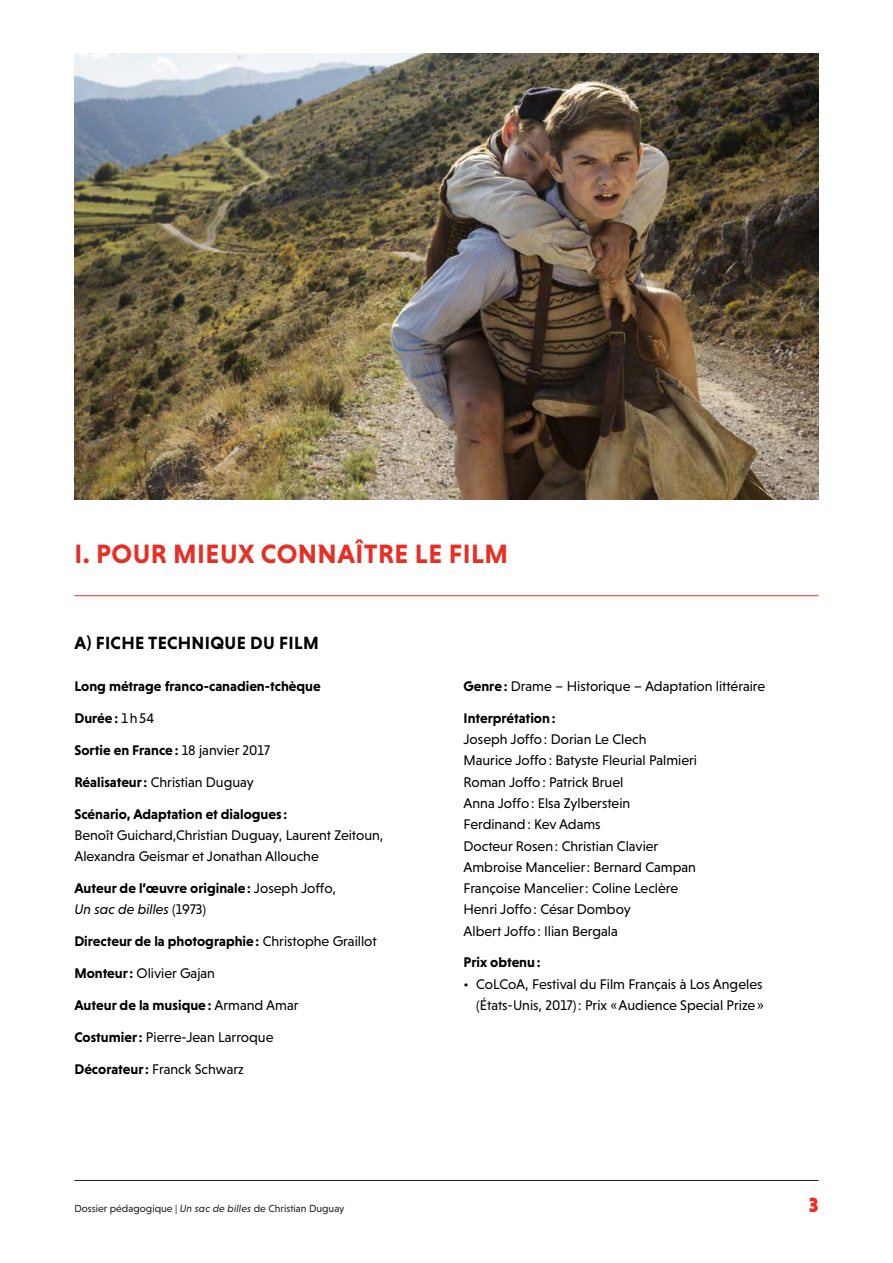
<style>
.page{position:relative;width:893px;height:1263px;background:#fff}
.page>*{position:absolute;margin:0;border:0;box-sizing:border-box;transform-origin:0 0}
.t1{font:700 27px "Niveau Grotesk";letter-spacing:.015em;color:#e73025}
.t2{font:900 21px "Niveau Grotesk";color:#e73025}
.t3{font:700 18px "Niveau Grotesk";letter-spacing:.015em;color:#000}
.t4{font:14.25px/21.3px "Niveau Grotesk";color:#000}
.t5{font:700 14.25px/21.3px "Niveau Grotesk";color:#000}
.t6{font:10.5px "Niveau Grotesk";color:#231f20}
.s1{font-weight:400}
.s2{font-weight:700}
.s3{font-weight:400;font-style:italic}
.s4{font-style:italic}
</style>
<div class="page">
<hr style="left:74px;top:1180px;width:745px;height:1px;background:#231f20">
<hr style="left:74px;top:595px;width:745px;height:1px;background:#e73025">
<img style="left:74px;top:53px;width:745px;height:447px">
<h1 class="t1" style="left:75px;top:539px;width:435px">I. POUR MIEUX CONNAÎTRE LE FILM</h1>
<p class="t3" style="left:75px;top:632px;width:246px">A) FICHE TECHNIQUE DU FILM</p>
<p class="t5" style="left:74px;top:675px;width:248px">Long métrage franco-canadien-tchèque</p>
<p class="t5" style="left:74px;top:707px;width:81px">Durée: <span class="s1">1h54</span></p>
<p class="t5" style="left:74px;top:739px;width:197px">Sortie en France: <span class="s1">18 janvier 2017</span></p>
<p class="t4" style="left:74px;top:771px;width:181px"><span class="s2">Réalisateur:</span> Christian Duguay</p>
<p class="t5" style="left:74px;top:803px;width:214px">Scénario, Adaptation et dialogues:</p>
<p class="t4" style="left:74px;top:824px;width:311px">Benoît Guichard,Christian Duguay, Laurent Zeitoun,<br>Alexandra Geismar et Jonathan Allouche</p>
<p class="t5" style="left:74px;top:877px;width:263px">Auteur de l’œuvre originale: <span class="s1">Joseph Joffo,<br></span><span class="s3">Un sac de billes</span> <span class="s1">(1973)</span></p>
<p class="t5" style="left:74px;top:930px;width:304px">Directeur de la photographie: <span class="s1">Christophe Graillot</span></p>
<p class="t4" style="left:74px;top:962px;width:142px"><span class="s2">Monteur:</span> Olivier Gajan</p>
<p class="t5" style="left:74px;top:994px;width:226px">Auteur de la musique: <span class="s1">Armand Amar</span></p>
<p class="t4" style="left:74px;top:1026px;width:201px"><span class="s2">Costumier:</span> Pierre-Jean Larroque</p>
<p class="t4" style="left:74px;top:1058px;width:171px"><span class="s2">Décorateur:</span> Franck Schwarz</p>
<p class="t4" style="left:463px;top:675px;width:303px"><span class="s2">Genre:</span> Drame – Historique – Adaptation littéraire</p>
<p class="t5" style="left:463px;top:707px;width:93px">Interprétation:</p>
<p class="t4" style="left:463px;top:729px;width:235px">Joseph Joffo: Dorian Le Clech<br>Maurice Joffo: Batyste Fleurial Palmieri<br>Roman Joffo: Patrick Bruel<br>Anna Joffo: Elsa Zylberstein<br>Ferdinand: Kev Adams<br>Docteur Rosen: Christian Clavier<br>Ambroise Mancelier: Bernard Campan<br>Françoise Mancelier: Coline Leclère<br>Henri Joffo: César Domboy<br>Albert Joffo: Ilian Bergala</p>
<p class="t5" style="left:463px;top:952px;width:79px">Prix obtenu:</p>
<p class="t4" style="left:463px;top:973px;width:302px;text-align:right">• CoLCoA, Festival du Film Français à Los Angeles (États-Unis, 2017): Prix «Audience Special Prize»</p>
<p class="t6" style="left:74px;top:1202px;width:272px">Dossier pédagogique | <span class="s4">Un sac de billes</span> de Christian Duguay</p>
<h2 class="t2" style="left:809px;top:1192px;width:11px">3</h2>
</div>
